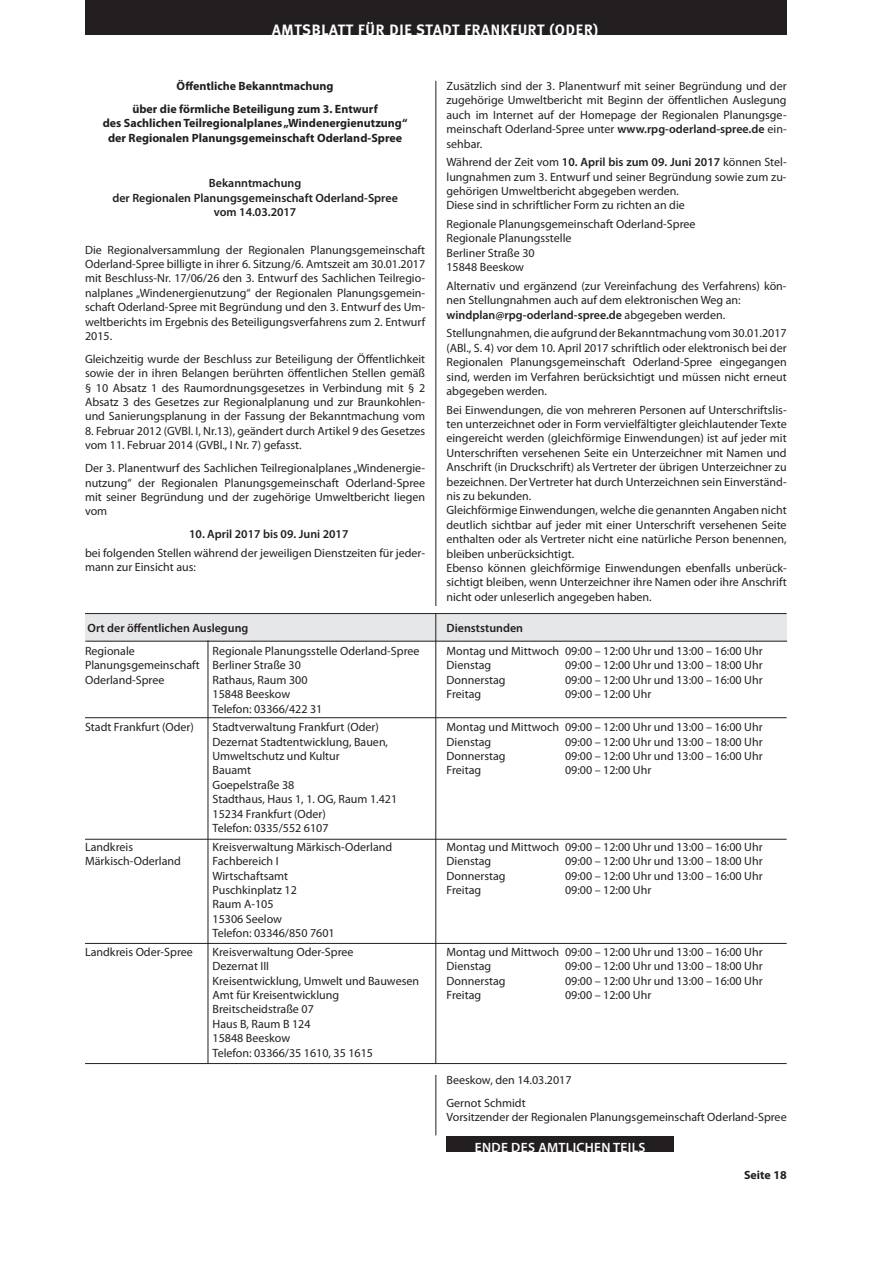
<style>
.page{position:relative;width:893px;height:1263px;background:#fff}
.page>*{position:absolute;margin:0;border:0;box-sizing:border-box;transform-origin:0 0}
.t1{font:700 15px "Meta";letter-spacing:.05em;color:#fff}
.t2{font:600 13.5px "Myriad Pro";letter-spacing:.02em;color:#fff}
.t3{font:12px/14.4px "Myriad Pro";color:#231f20}
.t4{font:700 12px/23px "Myriad Pro";color:#231f20;text-align:center}
.t5{font:600 12px/14.4px "Myriad Pro";color:#231f20;text-align:center}
.s1{font-weight:600}
</style>
<div class="page">
<div style="left:85px;top:0;width:702px;height:35px;background:#231f20"></div>
<hr style="left:435px;top:81px;width:1px;height:1054px;background:#231f20">
<div style="left:446px;top:1136px;width:228px;height:16px;background:#231f20"></div>
<div style="left:425px;top:606px;width:21px;height:469px;background:#fff"></div>
<div style="left:85px;top:614px;width:702px;height:27px;background:#e6e7e9"></div>
<hr style="left:85px;top:613px;width:702px;height:1px;background:#231f20">
<hr style="left:85px;top:641px;width:702px;height:1px;background:#231f20">
<hr style="left:85px;top:717px;width:702px;height:1px;background:#231f20">
<hr style="left:85px;top:839px;width:702px;height:1px;background:#231f20">
<hr style="left:85px;top:943px;width:702px;height:1px;background:#231f20">
<hr style="left:85px;top:1063px;width:702px;height:1px;background:#231f20">
<hr style="left:208px;top:640px;width:1px;height:423px;background:#231f20">
<hr style="left:435px;top:613px;width:1px;height:450px;background:#231f20">
<p class="t1" style="left:272px;top:21px;width:328px">AMTSBLATT FÜR DIE STADT FRANKFURT (ODER)</p>
<p class="t4" style="left:132px;top:74px;width:247px">Öffentliche Bekanntmachung<br>über die förmliche Beteiligung zum 3. Entwurf</p>
<p class="t4" style="left:103px;top:116px;width:306px;line-height:14.4px">des Sachlichen Teilregionalplanes „Windenergienutzung“ der Regionalen Planungsgemeinschaft Oderland-Spree</p>
<p class="t5" style="left:112px;top:176px;width:287px">Bekanntmachung<br>der Regionalen Planungsgemeinschaft Oderland-Spree vom 14.03.2017</p>
<p class="t3" style="left:85px;top:242px;width:342px;text-align:justify">Die Regionalversammlung der Regionalen Planungsgemeinschaft Oderland-Spree billigte in ihrer 6. Sitzung/6. Amtszeit am 30.01.2017 mit Beschluss-Nr. 17/06/26 den 3. Entwurf des Sachlichen Teilregio&shy;nalplanes „Windenergienutzung“ der Regionalen Planungsgemein&shy;schaft Oderland-Spree mit Begründung und den 3. Entwurf des Um&shy;weltberichts im Ergebnis des Beteiligungsverfahrens zum 2. Entwurf 2015.</p>
<p class="t3" style="left:85px;top:351px;width:342px;text-align:justify">Gleichzeitig wurde der Beschluss zur Beteiligung der Öffentlichkeit sowie der in ihren Belangen berührten öffentlichen Stellen gemäß § 10 Absatz 1 des Raumordnungsgesetzes in Verbindung mit § 2<br>Absatz 3 des Gesetzes zur Regionalplanung und zur Braunkohlen&shy;und Sanierungsplanung in der Fassung der Bekanntmachung vom</p>
<p class="t3" style="left:85px;top:423px;width:342px">8. Februar 2012 (GVBl. I, Nr.13), geändert durch Artikel 9 des Gesetzes vom 11. Februar 2014 (GVBl., I Nr. 7) gefasst.</p>
<p class="t3" style="left:85px;top:461px;width:342px;text-align:justify">Der 3. Planentwurf des Sachlichen Teilregionalplanes „Windenergie&shy;nutzung“ der Regionalen Planungsgemeinschaft Oderland-Spree mit seiner Begründung und der zugehörige Umweltbericht liegen vom</p>
<p class="t5" style="left:189px;top:527px;width:161px">10. April 2017 bis 09. Juni 2017</p>
<p class="t3" style="left:85px;top:545px;width:342px">bei folgenden Stellen während der jeweiligen Dienstzeiten für jeder&shy;mann zur Einsicht aus:</p>
<p class="t3" style="left:446px;top:79px;width:342px;text-align:justify">Zusätzlich sind der 3. Planentwurf mit seiner Begründung und der zugehörige Umweltbericht mit Beginn der öffentlichen Auslegung auch im Internet auf der Homepage der Regionalen Planungsge&shy;meinschaft Oderland-Spree unter <span class="s1">www.rpg-oderland-spree.de</span> ein&shy;sehbar.</p>
<p class="t3" style="left:446px;top:155px;width:342px">Während der Zeit vom <span class="s1">10. April bis zum 09. Juni 2017</span> können Stel&shy;lungnahmen zum 3. Entwurf und seiner Begründung sowie zum zu&shy;gehörigen Umweltbericht abgegeben werden.<br>Diese sind in schriftlicher Form zu richten an die</p>
<p class="t3" style="left:446px;top:217px;width:251px">Regionale Planungsgemeinschaft Oderland-Spree<br>Regionale Planungsstelle<br>Berliner Straße 30<br>15848 Beeskow</p>
<p class="t3" style="left:446px;top:278px;width:342px">Alternativ und ergänzend (zur Vereinfachung des Verfahrens) kön&shy;nen Stellungnahmen auch auf dem elektronischen Weg an: <span class="s1">windplan@rpg-oderland-spree.de</span> abgegeben werden.</p>
<p class="t3" style="left:446px;top:326px;width:342px;text-align:justify">Stellungnahmen, die aufgrund der Bekanntmachung vom 30.01.2017 (ABl., S. 4) vor dem 10. April 2017 schriftlich oder elektronisch bei der Regionalen Planungsgemeinschaft Oderland-Spree eingegangen sind, werden im Verfahren berücksichtigt und müssen nicht erneut abgegeben werden.</p>
<p class="t3" style="left:446px;top:402px;width:342px">Bei Einwendungen, die von mehreren Personen auf Unterschriftslis&shy;ten unterzeichnet oder in Form vervielfältigter gleichlautender Texte eingereicht werden (gleichförmige Einwendungen) ist auf jeder mit Unterschriften versehenen Seite ein Unterzeichner mit Namen und Anschrift (in Druckschrift) als Vertreter der übrigen Unterzeichner zu bezeichnen. Der Vertreter hat durch Unterzeichnen sein Einverständ&shy;nis zu bekunden.<br>Gleichförmige Einwendungen, welche die genannten Angaben nicht deutlich sichtbar auf jeder mit einer Unterschrift versehenen Seite enthalten oder als Vertreter nicht eine natürliche Person benennen, bleiben unberücksichtigt.<br>Ebenso können gleichförmige Einwendungen ebenfalls unberück&shy;sichtigt bleiben, wenn Unterzeichner ihre Namen oder ihre Anschrift nicht oder unleserlich angegeben haben.</p>
<p class="t5" style="left:88px;top:621px;width:162px">Ort der öffentlichen Auslegung</p>
<p class="t5" style="left:447px;top:621px;width:78px">Dienststunden</p>
<p class="t3" style="left:85px;top:644px;width:51px">Regionale</p>
<p class="t3" style="left:213px;top:644px;width:208px">Regionale Planungsstelle Oderland-Spree</p>
<p class="t3" style="left:447px;top:644px;width:318px">Montag und Mittwoch 09:00 – 12:00 Uhr und 13:00 – 16:00 Uhr</p>
<p class="t3" style="left:85px;top:658px;width:217px">Planungsgemeinschaft Berliner Straße 30</p>
<p class="t3" style="left:447px;top:658px;width:46px">Dienstag</p>
<p class="t3" style="left:565px;top:658px;width:199px">09:00 – 12:00 Uhr und 13:00 – 18:00 Uhr</p>
<p class="t3" style="left:85px;top:672px;width:81px">Oderland-Spree</p>
<p class="t3" style="left:213px;top:672px;width:97px">Rathaus, Raum 300</p>
<p class="t3" style="left:447px;top:672px;width:61px">Donnerstag</p>
<p class="t3" style="left:565px;top:672px;width:199px">09:00 – 12:00 Uhr und 13:00 – 16:00 Uhr</p>
<p class="t3" style="left:213px;top:687px;width:79px">15848 Beeskow</p>
<p class="t3" style="left:447px;top:687px;width:36px">Freitag</p>
<p class="t3" style="left:565px;top:687px;width:88px">09:00 – 12:00 Uhr</p>
<p class="t3" style="left:213px;top:701px;width:111px">Telefon: 03366/422 31</p>
<p class="t3" style="left:85px;top:720px;width:110px">Stadt Frankfurt (Oder)</p>
<p class="t3" style="left:213px;top:720px;width:168px">Stadtverwaltung Frankfurt (Oder)</p>
<p class="t3" style="left:447px;top:720px;width:318px">Montag und Mittwoch 09:00 – 12:00 Uhr und 13:00 – 16:00 Uhr</p>
<p class="t3" style="left:213px;top:734px;width:177px">Dezernat Stadtentwicklung, Bauen,</p>
<p class="t3" style="left:447px;top:734px;width:46px">Dienstag</p>
<p class="t3" style="left:565px;top:734px;width:199px">09:00 – 12:00 Uhr und 13:00 – 18:00 Uhr</p>
<p class="t3" style="left:213px;top:749px;width:129px">Umweltschutz und Kultur</p>
<p class="t3" style="left:447px;top:749px;width:61px">Donnerstag</p>
<p class="t3" style="left:565px;top:749px;width:199px">09:00 – 12:00 Uhr und 13:00 – 16:00 Uhr</p>
<p class="t3" style="left:213px;top:763px;width:40px">Bauamt</p>
<p class="t3" style="left:447px;top:763px;width:36px">Freitag</p>
<p class="t3" style="left:565px;top:763px;width:88px">09:00 – 12:00 Uhr</p>
<p class="t3" style="left:213px;top:777px;width:186px">Goepelstraße 38<br>Stadthaus, Haus 1, 1. OG, Raum 1.421<br>15234 Frankfurt (Oder)<br>Telefon: 0335/552 6107</p>
<p class="t3" style="left:85px;top:839px;width:50px">Landkreis</p>
<p class="t3" style="left:213px;top:839px;width:181px">Kreisverwaltung Märkisch-Oderland</p>
<p class="t3" style="left:447px;top:839px;width:318px">Montag und Mittwoch 09:00 – 12:00 Uhr und 13:00 – 16:00 Uhr</p>
<p class="t3" style="left:85px;top:854px;width:97px">Märkisch-Oderland</p>
<p class="t3" style="left:213px;top:854px;width:68px">Fachbereich I</p>
<p class="t3" style="left:447px;top:854px;width:46px">Dienstag</p>
<p class="t3" style="left:565px;top:854px;width:199px">09:00 – 12:00 Uhr und 13:00 – 18:00 Uhr</p>
<p class="t3" style="left:213px;top:868px;width:77px">Wirtschaftsamt</p>
<p class="t3" style="left:447px;top:868px;width:61px">Donnerstag</p>
<p class="t3" style="left:565px;top:868px;width:199px">09:00 – 12:00 Uhr und 13:00 – 16:00 Uhr</p>
<p class="t3" style="left:213px;top:882px;width:86px">Puschkinplatz 12</p>
<p class="t3" style="left:447px;top:882px;width:36px">Freitag</p>
<p class="t3" style="left:565px;top:882px;width:88px">09:00 – 12:00 Uhr</p>
<p class="t3" style="left:213px;top:897px;width:124px">Raum A-105<br>15306 Seelow<br>Telefon: 03346/850 7601</p>
<p class="t3" style="left:85px;top:944px;width:109px">Landkreis Oder-Spree</p>
<p class="t3" style="left:213px;top:944px;width:142px">Kreisverwaltung Oder-Spree</p>
<p class="t3" style="left:447px;top:944px;width:318px">Montag und Mittwoch 09:00 – 12:00 Uhr und 13:00 – 16:00 Uhr</p>
<p class="t3" style="left:213px;top:959px;width:58px">Dezernat III</p>
<p class="t3" style="left:447px;top:959px;width:46px">Dienstag</p>
<p class="t3" style="left:565px;top:959px;width:199px">09:00 – 12:00 Uhr und 13:00 – 18:00 Uhr</p>
<p class="t3" style="left:213px;top:973px;width:208px">Kreisentwicklung, Umwelt und Bauwesen</p>
<p class="t3" style="left:447px;top:973px;width:61px">Donnerstag</p>
<p class="t3" style="left:565px;top:973px;width:199px">09:00 – 12:00 Uhr und 13:00 – 16:00 Uhr</p>
<p class="t3" style="left:213px;top:987px;width:128px">Amt für Kreisentwicklung</p>
<p class="t3" style="left:447px;top:987px;width:36px">Freitag</p>
<p class="t3" style="left:565px;top:987px;width:88px">09:00 – 12:00 Uhr</p>
<p class="t3" style="left:213px;top:1002px;width:162px">Breitscheidstraße 07<br>Haus B, Raum B 124<br>15848 Beeskow<br>Telefon: 03366/35 1610, 35 1615</p>
<p class="t3" style="left:446px;top:1068px;width:127px;line-height:23px">Beeskow, den 14.03.2017<br>Gernot Schmidt</p>
<p class="t3" style="left:446px;top:1110px;width:342px">Vorsitzender der Regionalen Planungsgemeinschaft Oderland-Spree</p>
<p class="t2" style="left:475px;top:1139px;width:172px">ENDE DES AMTLICHEN TEILS</p>
<p class="t4" style="left:744px;top:1163px;width:44px">Seite 18</p>
<p class="t4" style="left:780px;top:1163px;width:8px">7</p>
</div>
